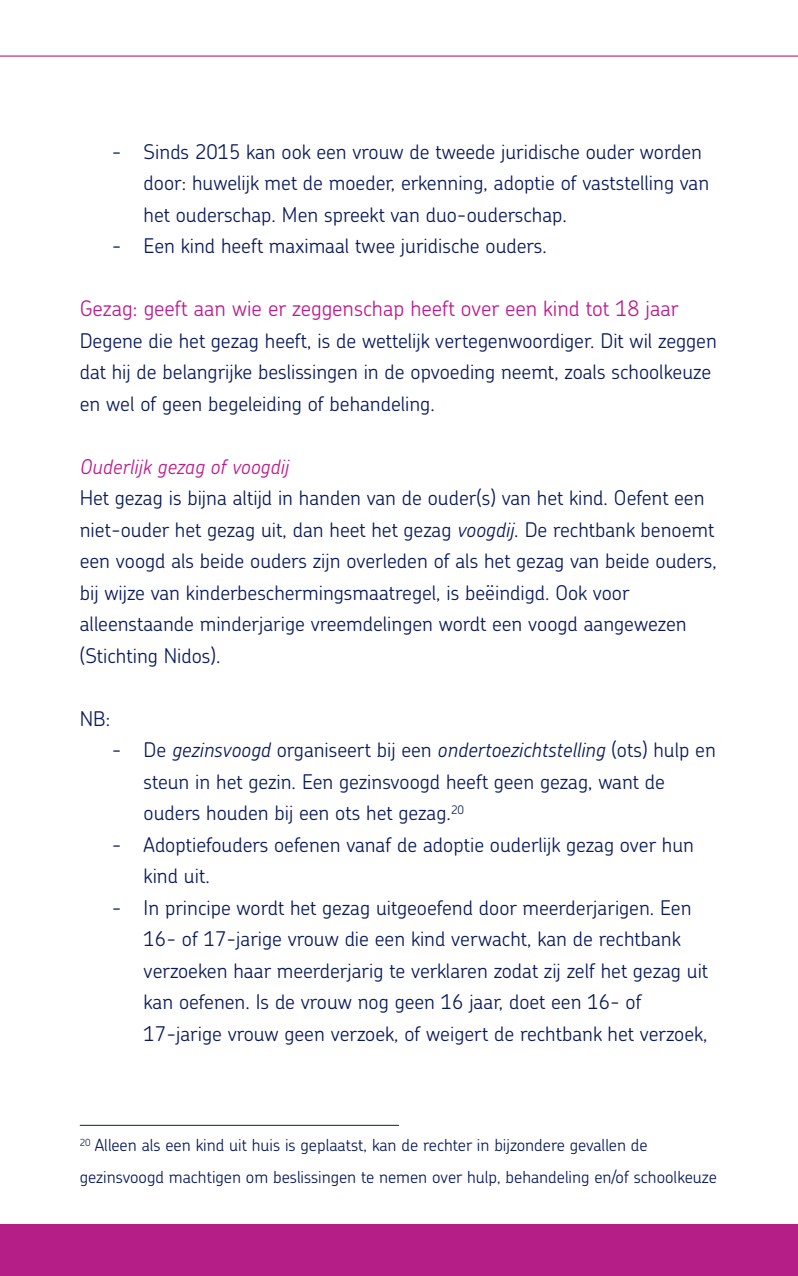
<style>
.page{position:relative;width:798px;height:1276px;background:#fff}
.page>*{position:absolute;margin:0;border:0;box-sizing:border-box;transform-origin:0 0}
.t1{font:300 21.38px "Chevin";color:#bd1b8d}
.body{font:300 20.25px/31.5px "Chevin";color:#0a1a5d}
.body-2{font:italic 300 20.25px "Chevin";color:#bd1b8d}
.lijn_erboven{font:300 16.88px/31.5px "Chevin";color:#0a1a5d}
.s1{font-style:italic}
</style>
<div class="page">
<div style="left:0;top:1223px;width:797px;height:53px;background:#b51e87"></div>
<hr style="left:0;top:55px;width:797px;height:2px;background:#b51e87">
<hr style="left:80px;top:1125px;width:319px;height:1px;background:#0a1a5d">
<p class="body" style="left:144px;top:135px;width:567px;text-indent:-32px">- Sinds 2015 kan ook een vrouw de tweede juridische ouder worden door: huwelijk met de moeder, erkenning, adoptie of vaststelling van het ouderschap. Men spreekt van duo-ouderschap.</p>
<p class="body" style="left:112px;top:230px;width:436px">- Een kind heeft maximaal twee juridische ouders.</p>
<p class="t1" style="left:80px;top:295px;width:600px">Gezag: geeft aan wie er zeggenschap heeft over een kind tot 18 jaar</p>
<p class="body" style="left:80px;top:324px;width:638px">Degene die het gezag heeft, is de wettelijk vertegenwoordiger. Dit wil zeggen dat hij de belangrijke beslissingen in de opvoeding neemt, zoals schoolkeuze en wel of geen begeleiding of behandeling.</p>
<p class="body-2" style="left:80px;top:453px;width:211px">Ouderlijk gezag of voogdij</p>
<p class="body" style="left:80px;top:482px;width:638px">Het gezag is bijna altijd in handen van de ouder(s) van het kind. Oefent een niet-ouder het gezag uit, dan heet het gezag <span class="s1">voogdij</span>. De rechtbank benoemt een voogd als beide ouders zijn overleden of als het gezag van beide ouders, bij wijze van kinderbeschermingsmaatregel, is beëindigd. Ook voor alleenstaande minderjarige vreemdelingen wordt een voogd aangewezen (Stichting Nidos).</p>
<p class="body" style="left:80px;top:702px;width:32px">NB:</p>
<p class="body" style="left:144px;top:734px;width:573px;text-indent:-32px">- De <span class="s1">gezinsvoogd</span> organiseert bij een <span class="s1">ondertoezichtstelling</span> (ots) hulp en steun in het gezin. Een gezinsvoogd heeft geen gezag, want de ouders houden bij een ots het gezag.<sup>20</sup></p>
<p class="body" style="left:144px;top:828px;width:551px;text-indent:-32px">- Adoptiefouders oefenen vanaf de adoptie ouderlijk gezag over hun kind uit.</p>
<p class="body" style="left:144px;top:891px;width:566px;text-indent:-32px">- In principe wordt het gezag uitgeoefend door meerderjarigen. Een 16- of 17-jarige vrouw die een kind verwacht, kan de rechtbank verzoeken haar meerderjarig te verklaren zodat zij zelf het gezag uit kan oefenen. Is de vrouw nog geen 16 jaar, doet een 16- of 17-jarige vrouw geen verzoek, of weigert de rechtbank het verzoek,</p>
<p class="lijn_erboven" style="left:80px;top:1129px;width:638px"><sup>20</sup> Alleen als een kind uit huis is geplaatst, kan de rechter in bijzondere gevallen de gezinsvoogd machtigen om beslissingen te nemen over hulp, behandeling en/of schoolkeuze</p>
</div>
